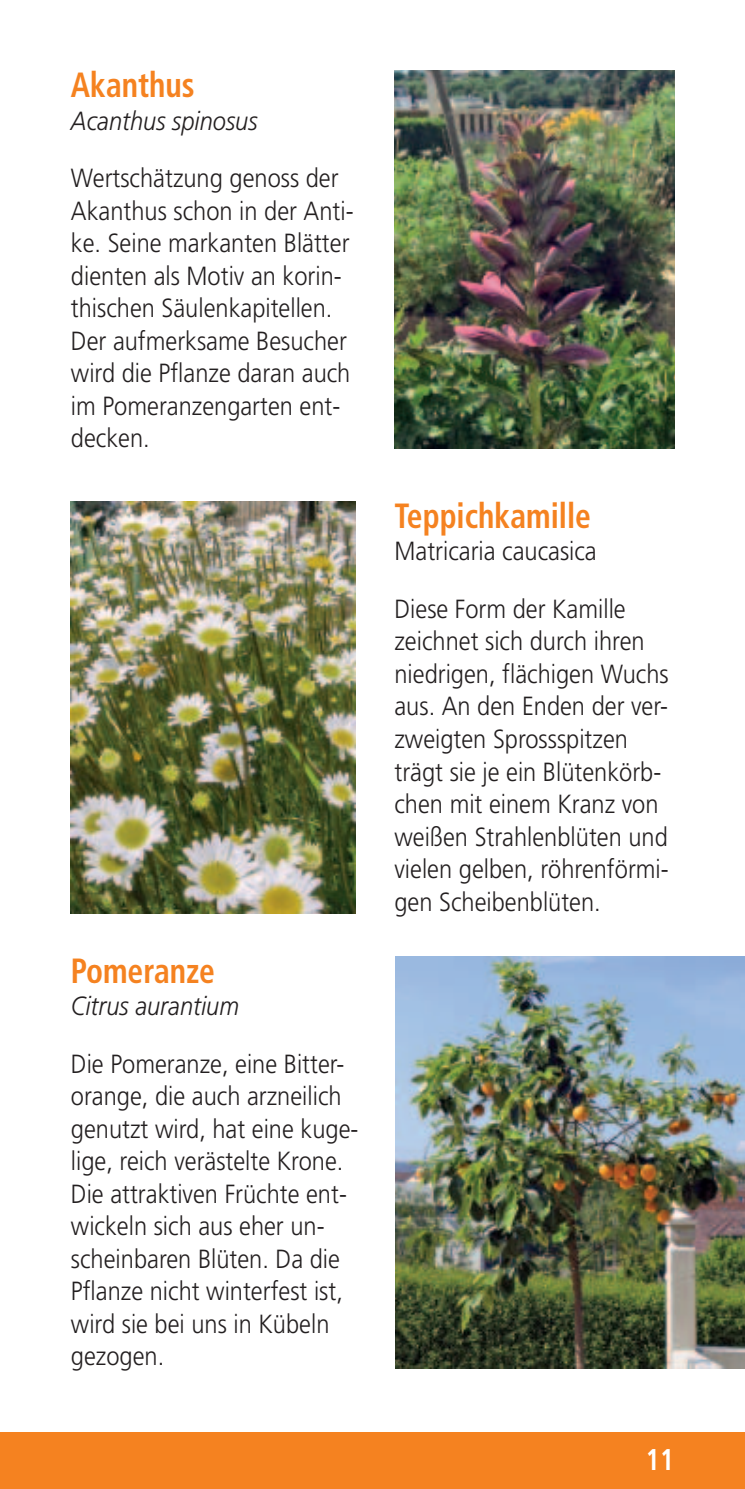
<style>
.page{position:relative;width:745px;height:1489px;background:#fff}
.page>*{position:absolute;margin:0;border:0;box-sizing:border-box;transform-origin:0 0}
.t1{font:700 condensed 35px "Frutiger";color:#f58220;scale:.9 1}
.t2{font:700 condensed 30px "Frutiger";color:#fff;scale:.9 1}
.t3{font:300 26.25px/32.5px "Frutiger";color:#231f20;scale:.9 1}
.t4{font:italic 300 26.25px "Frutiger";color:#231f20;scale:.9 1}
</style>
<div class="page">
<div style="left:0;top:1431px;width:744px;height:57px;background:#f58220"></div>
<img style="left:394px;top:71px;width:279px;height:377px">
<img style="left:71px;top:501px;width:284px;height:412px">
<img style="left:395px;top:956px;width:349px;height:412px">
<p class="t1" style="left:71px;top:71px;width:139px">Akanthus</p>
<p class="t4" style="left:71px;top:110px;width:209px">Acanthus spinosus</p>
<p class="t3" style="left:71px;top:164px;width:315px">Wertschätzung genoss der<br>Akanthus schon in der Anti&shy;ke. Seine markanten Blätter dienten als Motiv an korin&shy;thischen Säulenkapitellen.<br>Der aufmerksame Besucher wird die Pflanze daran auch im Pomeranzengarten ent&shy;decken.</p>
<p class="t1" style="left:71px;top:956px;width:161px">Pomeranze</p>
<p class="t4" style="left:71px;top:995px;width:188px">Citrus aurantium</p>
<p class="t3" style="left:71px;top:1049px;width:320px">Die Pomeranze, eine Bitter&shy;orange, die auch arzneilich genutzt wird, hat eine kuge&shy;lige, reich verästelte Krone.<br>Die attraktiven Früchte ent&shy;wickeln sich aus eher un&shy;scheinbaren Blüten. Da die<br>Pflanze nicht winterfest ist, wird sie bei uns in Kübeln gezogen.</p>
<p class="t1" style="left:394px;top:501px;width:220px">Teppichkamille</p>
<p class="t3" style="left:394px;top:537px;width:226px">Matricaria caucasica</p>
<p class="t3" style="left:394px;top:594px;width:306px">Diese Form der Kamille zeichnet sich durch ihren niedrigen, flächigen Wuchs aus. An den Enden der ver&shy;zweigten Sprossspitzen trägt sie je ein Blütenkörb&shy;chen mit einem Kranz von weißen Strahlenblüten und vielen gelben, röhrenförmi&shy;gen Scheibenblüten.</p>
<p class="t2" style="left:645px;top:1446px;width:33px">11</p>
</div>
